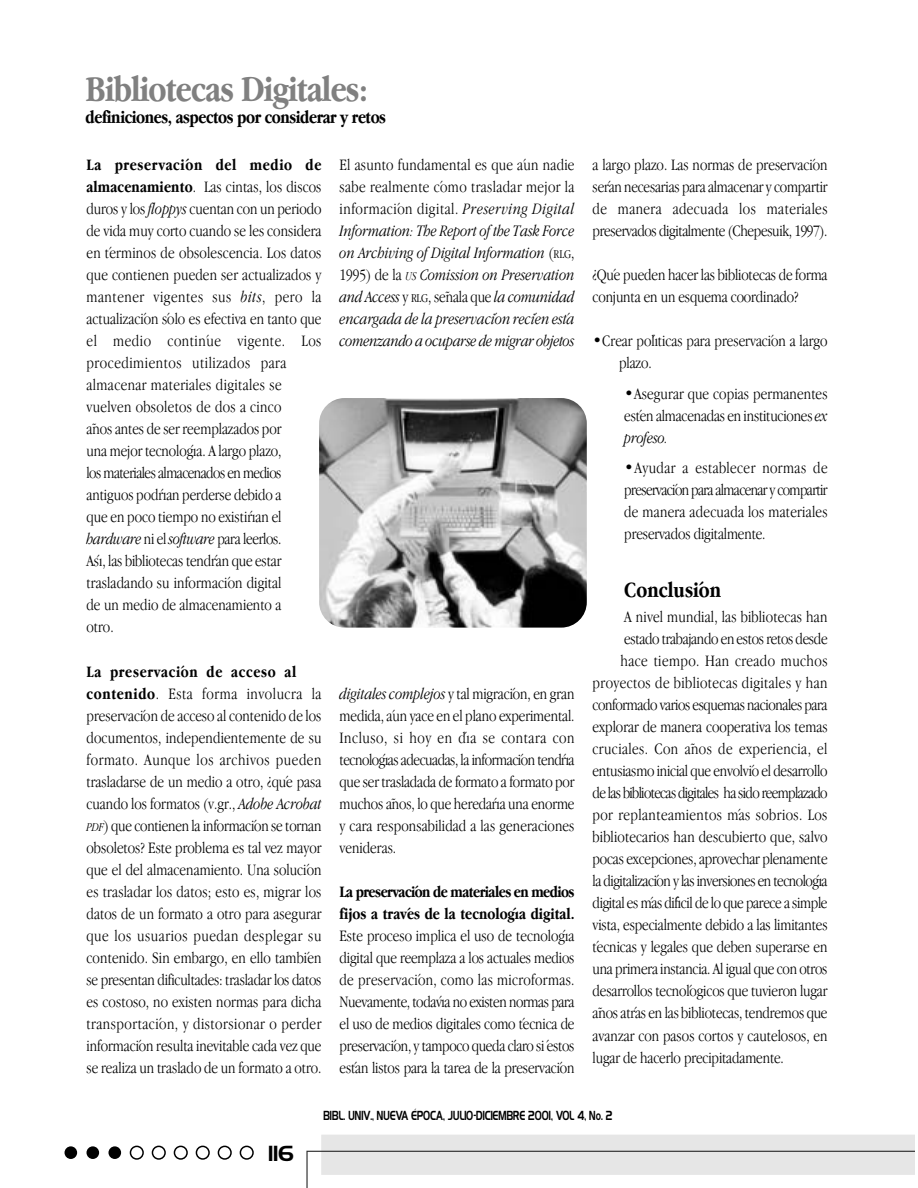
<style>
.page{position:relative;width:918px;height:1188px;background:#fff}
.page>*{position:absolute;margin:0;border:0;box-sizing:border-box;transform-origin:0 0}
.t1{font:700 condensed 37.5px "Garamond";letter-spacing:-.025em;color:#808080}
.t2{font:700 condensed 22.5px "Garamond";color:#000}
.t3{font:19.5px "Highland Gothic";color:#000}
.t4{font:700 condensed 18.75px "Garamond";letter-spacing:-.025em;color:#000}
.t5{font:300 condensed 16.5px/22px "Garamond";color:#000;text-align:justify}
.t6{font:italic 700 condensed 16.5px/22px "Garamond";letter-spacing:-.015em;color:#000;text-align:justify}
.t7{font:300 condensed 16.5px "Garamond";letter-spacing:.025em;color:#000}
.t8{font:300 condensed 16.5px "Garamond";letter-spacing:-.025em;color:#000}
.t9{font:300 condensed 16.5px "Garamond";letter-spacing:-.02em;color:#000}
.t10{font:700 condensed 16.5px/22px "Garamond";letter-spacing:-.035em;color:#000}
.t11{font:300 condensed 16.5px "Garamond";letter-spacing:-.04em;color:#000}
.t12{font:11.7px "Highland Gothic";color:#000;scale:.7 1}
.s1{font-weight:700}
.s2{font-weight:700;font-style:italic}
.s3{font-weight:700;font-style:italic;font-size:12.3px}
.s4{font-weight:300;font-style:normal}
.s5{font-weight:300;font-style:normal;font-size:12.3px}
.s6{font-size:12.3px}
</style>
<div class="page">
<svg style="left:306px;top:1135px;width:609px;height:52px"></svg>
<div style="left:65px;top:1146px;width:12px;height:13px;background:#000;border-radius:50%"></div>
<div style="left:87px;top:1146px;width:12px;height:13px;background:#000;border-radius:50%"></div>
<div style="left:108px;top:1146px;width:13px;height:13px;background:#000;border-radius:50%"></div>
<div style="left:130px;top:1146px;width:14px;height:14px;background:#fff;border:2px solid #000;border-radius:50%"></div>
<div style="left:152px;top:1146px;width:14px;height:14px;background:#fff;border:2px solid #000;border-radius:50%"></div>
<div style="left:174px;top:1146px;width:14px;height:14px;background:#fff;border:2px solid #000;border-radius:50%"></div>
<div style="left:196px;top:1146px;width:14px;height:14px;background:#fff;border:2px solid #000;border-radius:50%"></div>
<div style="left:218px;top:1146px;width:14px;height:14px;background:#fff;border:2px solid #000;border-radius:50%"></div>
<div style="left:240px;top:1146px;width:14px;height:14px;background:#fff;border:2px solid #000;border-radius:50%"></div>
<img style="left:319px;top:398px;width:268px;height:230px;border-radius:26px">
<h1 class="t1" style="left:86px;top:75px;width:284px">Bibliotecas Digitales:</h1>
<p class="t4" style="left:86px;top:110px;width:302px">definiciones, aspectos por considerar y retos</p>
<p class="t5" style="left:87px;top:155px;width:237px;text-align:left"><span class="s1">La preservación del medio de almacenamiento</span>. Las cintas, los discos duros y los <span class="s2">floppys</span> cuentan con un periodo de vida muy corto cuando se les considera en términos de obsolescencia. Los datos que contienen pueden ser actualizados y mantener vigentes sus <span class="s2">bits</span>, pero la actualización sólo es efectiva en tanto que el medio continúe vigente. Los procedimientos utilizados para almacenar materiales digitales se vuelven obsoletos de dos a cinco<br>años antes de ser reemplazados por<br>una mejor tecnología. A largo plazo,<br>los materiales almacenados en medios antiguos podrían perderse debido a<br>que en poco tiempo no existirían el <span class="s2">hardware</span> ni el <span class="s2">software</span> para leerlos.<br>Así, las bibliotecas tendrán que estar trasladando su información digital<br>de un medio de almacenamiento a<br>otro.</p>
<p class="t5" style="left:87px;top:662px;width:237px;text-align:left"><span class="s1">La preservación de acceso al contenido</span>. Esta forma involucra la preservación de acceso al contenido de los documentos, independientemente de su formato. Aunque los archivos pueden trasladarse de un medio a otro, ¿qué pasa cuando los formatos (v.gr., <span class="s2">Adobe Acrobat </span><span class="s3">PDF</span>) que contienen la información se tornan obsoletos? Este problema es tal vez mayor que el del almacenamiento. Una solución es trasladar los datos; esto es, migrar los datos de un formato a otro para asegurar que los usuarios puedan desplegar su contenido. Sin embargo, en ello también se presentan dificultades: trasladar los datos es costoso, no existen normas para dicha transportación, y distorsionar o perder información resulta inevitable cada vez que se realiza un traslado de un formato a otro.</p>
<p class="t6" style="left:340px;top:155px;width:237px"><span class="s4">El asunto fundamental es que aún nadie sabe realmente cómo trasladar mejor la información digital.</span> Preserving Digital Information: The Report of the Task Force on Archiving of Digital Information <span class="s4">(</span><span class="s5">RLG</span><span class="s4">, 1995) de la</span> <span class="s6">US</span> Comission on Preservation and Access <span class="s4">y</span> <span class="s5">RLG</span><span class="s4">, señala que</span> la comunidad encargada de la preservación recién está comenzando a ocuparse de migrar objetos</p>
<p class="t5" style="left:340px;top:684px;width:237px"><span class="s2">digitales complejos</span> y tal migración, en gran medida, aún yace en el plano experimental.<br>Incluso, si hoy en día se contara con tecnologías adecuadas, la información tendría que ser trasladada de formato a formato por muchos años, lo que heredaría una enorme y cara responsabilidad a las generaciones venideras.</p>
<p class="t10" style="left:340px;top:882px;width:237px">La preservación de materiales en medios fijos a través de la tecnología digital.</p>
<p class="t5" style="left:340px;top:926px;width:237px">Este proceso implica el uso de tecnología digital que reemplaza a los actuales medios de preservación, como las microformas.<br>Nuevamente, todavía no existen normas para el uso de medios digitales como técnica de preservación, y tampoco queda claro si éstos están listos para la tarea de la preservación</p>
<p class="t5" style="left:593px;top:155px;width:237px">a largo plazo. Las normas de preservación serán necesarias para almacenar y compartir de manera adecuada los materiales preservados digitalmente (Chepesuik, 1997).</p>
<p class="t5" style="left:593px;top:265px;width:237px">¿Qué pueden hacer las bibliotecas de forma conjunta en un esquema coordinado?</p>
<p class="t5" style="left:619px;top:331px;width:210px;text-indent:-27px">•Crear políticas para preservación a largo plazo.</p>
<p class="t5" style="left:624px;top:384px;width:205px">•Asegurar que copias permanentes estén almacenadas en instituciones <span class="s2">ex profeso.</span></p>
<p class="t5" style="left:624px;top:458px;width:205px">•Ayudar a establecer normas de preservación para almacenar y compartir de manera adecuada los materiales preservados digitalmente.</p>
<h2 class="t2" style="left:624px;top:582px;width:98px">Conclusión</h2>
<p class="t5" style="left:624px;top:607px;width:205px">A nivel mundial, las bibliotecas han</p>
<p class="t9" style="left:624px;top:633px;width:205px">estado trabajando en estos retos desde</p>
<p class="t7" style="left:621px;top:655px;width:209px">hace tiempo. Han creado muchos</p>
<p class="t7" style="left:593px;top:677px;width:237px">proyectos de bibliotecas digitales y han</p>
<p class="t8" style="left:593px;top:699px;width:237px">conformado varios esquemas nacionales para</p>
<p class="t5" style="left:593px;top:717px;width:237px">explorar de manera cooperativa los temas</p>
<p class="t7" style="left:593px;top:743px;width:236px">cruciales. Con años de experiencia, el</p>
<p class="t5" style="left:593px;top:761px;width:236px">entusiasmo inicial que envolvió el desarrollo</p>
<p class="t11" style="left:593px;top:787px;width:237px">de las bibliotecas digitales ha sido reemplazado</p>
<p class="t7" style="left:593px;top:809px;width:237px">por replanteamientos más sobrios. Los</p>
<p class="t5" style="left:593px;top:827px;width:236px">bibliotecarios han descubierto que, salvo</p>
<p class="t5" style="left:593px;top:849px;width:237px">pocas excepciones, aprovechar plenamente</p>
<p class="t8" style="left:593px;top:875px;width:237px">la digitalización y las inversiones en tecnología</p>
<p class="t9" style="left:593px;top:897px;width:237px">digital es más difícil de lo que parece a simple</p>
<p class="t5" style="left:593px;top:916px;width:237px">vista, especialmente debido a las limitantes</p>
<p class="t5" style="left:593px;top:938px;width:237px">técnicas y legales que deben superarse en</p>
<p class="t5" style="left:593px;top:960px;width:236px">una primera instancia. Al igual que con otros</p>
<p class="t5" style="left:593px;top:982px;width:237px">desarrollos tecnológicos que tuvieron lugar</p>
<p class="t5" style="left:593px;top:1004px;width:236px">años atrás en las bibliotecas, tendremos que</p>
<p class="t5" style="left:593px;top:1026px;width:237px">avanzar con pasos cortos y cautelosos, en</p>
<p class="t5" style="left:593px;top:1048px;width:193px">lugar de hacerlo precipitadamente.</p>
<p class="t3" style="left:269px;top:1146px;width:27px">116</p>
<p class="t12" style="left:324px;top:1111px;width:415px">BIBL. UNIV., NUEVA ÉPOCA, JULIO-DICIEMBRE 2001, VOL 4, No. 2</p>
</div>
